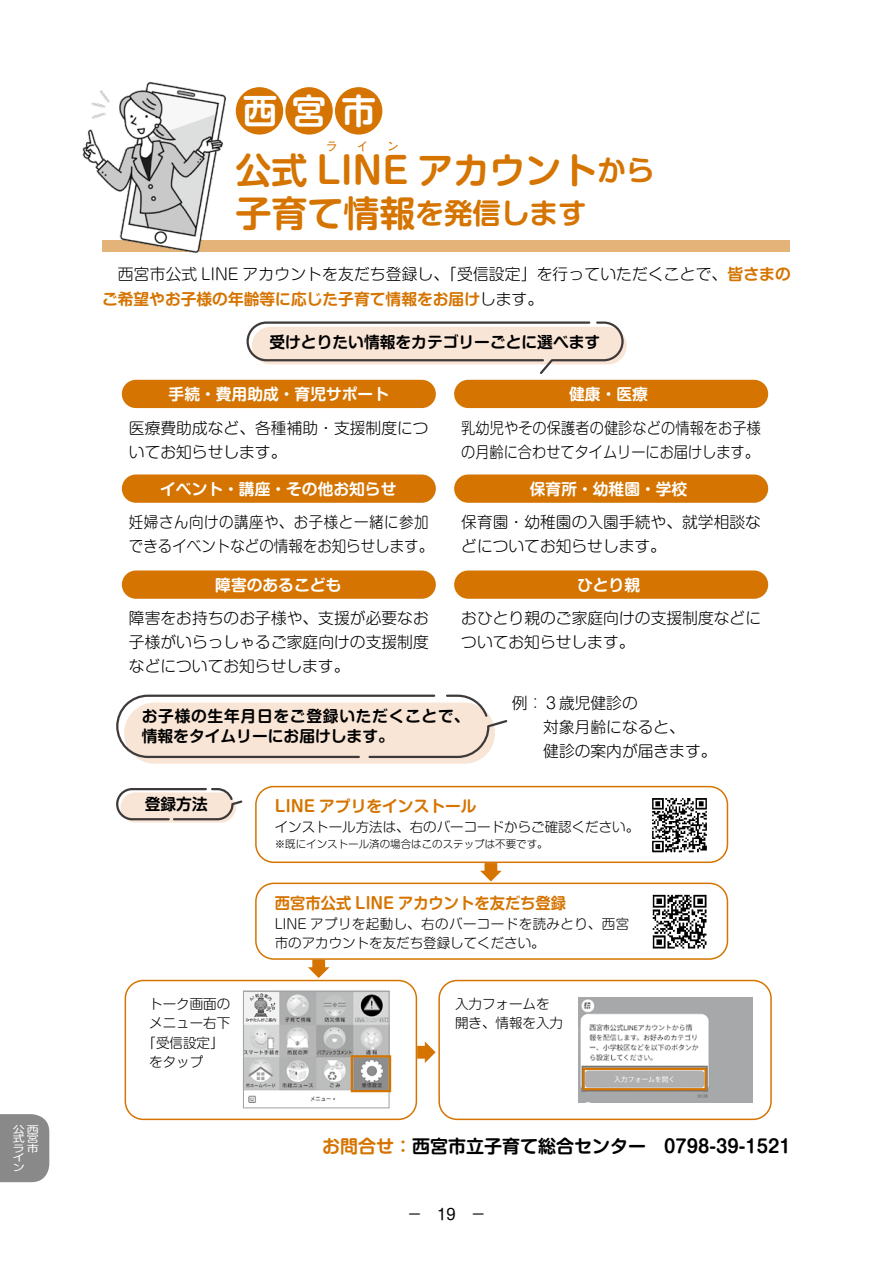
<style>
.page{position:relative;width:893px;height:1263px;background:#fff}
.page>*{position:absolute;margin:0;border:0;box-sizing:border-box;transform-origin:0 0}
.t1{font:700 36px "Shin M Go Pro De";color:#d57400}
.t2{font:700 34.5px "Shin M Go Pro De";color:#fff}
.t3{font:700 28.5px "Shin M Go Pro De";color:#d57400}
.t4{font:700 18px "Shin M Go Pro De";color:#000}
.t5{font:300 15.75px/24px "Shin M Go Pro";color:#000}
.t6{font:700 15.75px "Shin M Go Pro De";color:#d57400}
.t7{font:700 15.75px "Shin M Go Pro De";color:#fff}
.t8{font:300 15.75px/24px "Shin M Go Pro";color:#000;scale:.9 1}
.t9{font:300 15.75px/24px "Shin M Go Pro";color:#000;scale:.92 1}
.t10{font:700 15.75px/20.2px "Shin M Go Pro De";letter-spacing:.045em;color:#000}
.t11{font:700 15.75px "Shin M Go Pro De";color:#000}
.t12{font:15px "Shin M Go Pro";color:#000}
.t13{font:300 13.5px/19.5px "Shin M Go Pro";color:#000}
.t14{font:12px "UD Shin Go Pro";color:#d57400}
.t15{font:300 10.5px "Shin M Go Pro";color:#000}
.t16{font:9.6px/9.6px "Shin M Go Pro";color:#fff;scale:1.25 1}
.s1{font-size:28.5px}
.s2{font-size:36px}
.s3{font-family:"Shin M Go Pro De";font-weight:700;color:#d57400}
.s4{font-family:"Shin M Go Pro";font-weight:300;color:#000}
.s5{color:#d57400}
</style>
<div class="page">
<div style="left:0;top:1114px;width:49px;height:68px;background:#898989"></div>
<div style="left:122px;top:380px;width:314px;height:28px;background:#d57400;border-radius:14px"></div>
<div style="left:122px;top:474px;width:314px;height:29px;background:#d57400;border-radius:14px"></div>
<div style="left:122px;top:570px;width:314px;height:29px;background:#d57400;border-radius:14px"></div>
<div style="left:454px;top:380px;width:314px;height:28px;background:#d57400;border-radius:14px"></div>
<div style="left:454px;top:474px;width:314px;height:29px;background:#d57400;border-radius:14px"></div>
<div style="left:454px;top:570px;width:314px;height:29px;background:#d57400;border-radius:14px"></div>
<div style="left:236px;top:87px;width:47px;height:48px;background:#d57400;border-radius:50%"></div>
<div style="left:285px;top:87px;width:48px;height:48px;background:#d57400;border-radius:50%"></div>
<div style="left:335px;top:87px;width:47px;height:48px;background:#d57400;border-radius:50%"></div>
<div style="left:103px;top:240px;width:687px;height:12px;background:#e3b37a"></div>
<div style="left:124px;top:702px;width:371px;height:62px;background:#f9e5d6;border-radius:31px"></div>
<div style="left:121px;top:792px;width:115px;height:30px;background:#f9e5d6;border-radius:15px"></div>
<svg style="left:246px;top:321px;width:379px;height:53px"></svg>
<svg style="left:116px;top:694px;width:392px;height:65px"></svg>
<svg style="left:116px;top:788px;width:127px;height:33px"></svg>
<img style="left:652px;top:798px;width:55px;height:55px">
<img style="left:652px;top:894px;width:55px;height:55px">
<img style="left:578px;top:998px;width:174px;height:105px">
<img style="left:245px;top:993px;width:142px;height:110px">
<div style="left:243px;top:991px;width:146px;height:117px;border:1px solid #9fa0a0"></div>
<div style="left:351px;top:1055px;width:40px;height:37px;border:2px solid #d57400"></div>
<div style="left:583px;top:1068px;width:124px;height:22px;border:2px solid #d57400"></div>
<div style="left:255px;top:786px;width:473px;height:77px;border:2px solid #d57400;border-radius:18px"></div>
<div style="left:255px;top:882px;width:473px;height:78px;border:2px solid #d57400;border-radius:18px"></div>
<div style="left:125px;top:980px;width:292px;height:140px;border:2px solid #d57400;border-radius:18px"></div>
<div style="left:438px;top:980px;width:334px;height:140px;border:2px solid #d57400;border-radius:18px"></div>
<svg style="left:480px;top:863px;width:22px;height:18px"></svg>
<svg style="left:308px;top:959px;width:21px;height:19px"></svg>
<svg style="left:417px;top:1041px;width:19px;height:22px"></svg>
<img style="left:82px;top:82px;width:191px;height:171px">
<p class="t16" style="left:13px;top:1123px;width:22px">公西式宮ラ市イ<br>ン</p>
<h2 class="t2" style="left:243px;top:83px;width:135px">西宮市</h2>
<p class="t14" style="left:326px;top:137px;width:13px">ラ</p>
<p class="t14" style="left:357px;top:137px;width:13px">イ</p>
<p class="t14" style="left:387px;top:137px;width:13px">ン</p>
<h1 class="t1" style="left:236px;top:141px;width:420px">公式 LINE アカウント<span class="s1">から</span></h1>
<h3 class="t3" style="left:236px;top:190px;width:352px"><span class="s2">子育て情報</span>を発信します</h3>
<p class="t5" style="left:102px;top:260px;width:690px">　西宮市公式 LINE アカウントを友だち登録し、「受信設定」を行っていただくことで、<span class="s3">皆さまの</span></p>
<p class="t6" style="left:102px;top:286px;width:442px">ご希望やお子様の年齢等に応じた子育て情報をお届け<span class="s4">します。</span></p>
<p class="t11" style="left:269px;top:329px;width:332px">受けとりたい情報をカテゴリーごとに選べます</p>
<p class="t7" style="left:169px;top:382px;width:222px">手続・費用助成・育児サポート</p>
<p class="t7" style="left:569px;top:382px;width:80px">健康・医療</p>
<p class="t5" style="left:129px;top:414px;width:301px">医療費助成など、各種補助・支援制度についてお知らせします。</p>
<p class="t8" style="left:461px;top:414px;width:334px">乳幼児やその保護者の健診などの情報をお子様の月齢に合わせてタイムリーにお届けします。</p>
<p class="t7" style="left:160px;top:476px;width:238px">イベント・講座・その他お知らせ</p>
<p class="t7" style="left:530px;top:476px;width:159px">保育所・幼稚園・学校</p>
<p class="t9" style="left:129px;top:509px;width:332px">妊婦さん向けの講座や、お子様と一緒に参加できるイベントなどの情報をお知らせします。</p>
<p class="t5" style="left:461px;top:509px;width:301px">保育園・幼稚園の入園手続や、就学相談などについてお知らせします。</p>
<p class="t7" style="left:215px;top:572px;width:127px">障害のあるこども</p>
<p class="t7" style="left:577px;top:572px;width:64px">ひとり親</p>
<p class="t5" style="left:129px;top:605px;width:301px;text-align:justify">障害をお持ちのお子様や、支援が必要なお子様がいらっしゃるご家庭向けの支援制度などについてお知らせします。</p>
<p class="t5" style="left:461px;top:605px;width:301px">おひとり親のご家庭向けの支援制度などについてお知らせします。</p>
<p class="t10" style="left:142px;top:704px;width:329px">お子様の生年月日をご登録いただくことで、情報をタイムリーにお届けします。</p>
<p class="t11" style="left:145px;top:791px;width:64px">登録方法</p>
<p class="t6" style="left:275px;top:793px;width:203px">LINE アプリをインストール</p>
<p class="t5" style="left:512px;top:689px;width:206px">例：３歳児健診の<br>　　対象月齢になると、<br>　　健診の案内が届きます。</p>
<p class="t13" style="left:275px;top:816px;width:366px">インストール方法は、右のバーコードからご確認ください。</p>
<p class="t15" style="left:275px;top:836px;width:274px">※既にインストール済の場合はこのステップは不要です。</p>
<p class="t6" style="left:275px;top:890px;width:293px">西宮市公式 LINE アカウントを友だち登録</p>
<p class="t13" style="left:149px;top:992px;width:82px">トーク画面の</p>
<p class="t13" style="left:149px;top:1012px;width:82px">メニュー右下</p>
<p class="t13" style="left:142px;top:1031px;width:82px">「受信設定」</p>
<p class="t13" style="left:149px;top:1051px;width:55px">をタップ</p>
<p class="t13" style="left:275px;top:912px;width:356px">LINE アプリを起動し、右のバーコードを読みとり、西宮市のアカウントを友だち登録してください。</p>
<p class="t13" style="left:455px;top:992px;width:109px">入力フォームを開き、情報を入力</p>
<p class="t4" style="left:322px;top:1132px;width:470px"><span class="s5">お問合せ：</span>西宮市立子育て総合センター　0798-39-1521</p>
<p class="t12" style="left:407px;top:1202px;width:80px">－　19　－</p>
</div>
